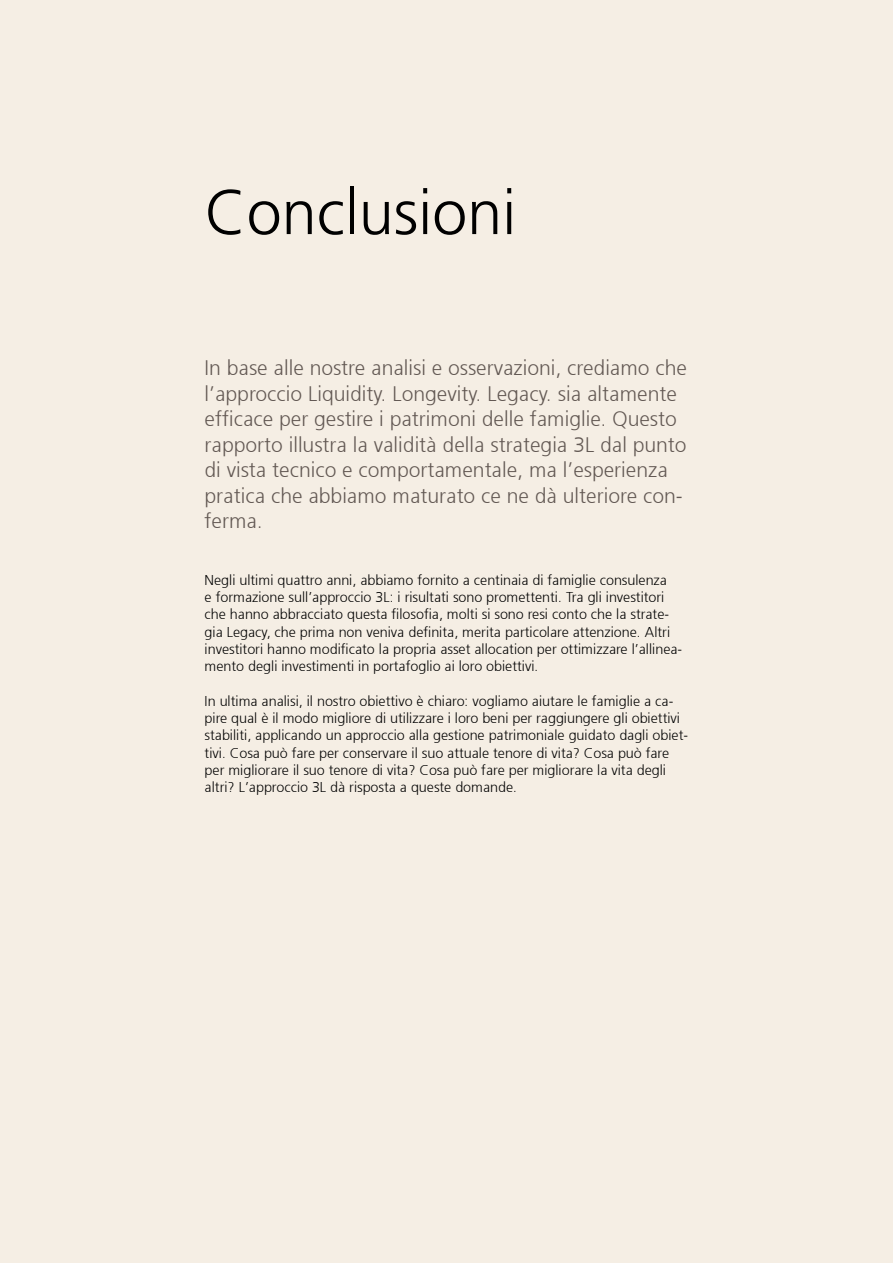
<style>
.page{position:relative;width:893px;height:1263px;background:#f5eee4}
.page>*{position:absolute;margin:0;border:0;box-sizing:border-box;transform-origin:0 0}
.t1{font:300 63px "Frutiger 45";color:#000}
.t2{font:300 21px/25.5px "Frutiger 45";color:#625853}
.t3{font:300 14.25px/17.2px "Frutiger 45";color:#000}
</style>
<div class="page">
<h1 class="t1" style="left:205px;top:176px;width:313px">Conclusioni</h1>
<p class="t2" style="left:205px;top:355px;width:484px">In base alle nostre analisi e osservazioni, crediamo che l’approccio Liquidity. Longevity. Legacy. sia altamente</p>
<p class="t2" style="left:205px;top:406px;width:474px">efficace per gestire i patrimoni delle famiglie. Questo</p>
<h3 class="t2" style="left:205px;top:432px;width:483px">rapporto illustra la validità della strategia 3L dal punto di vista tecnico e comportamentale, ma l’esperienza pratica che abbiamo maturato ce ne dà ulteriore con&shy;ferma.</h3>
<p class="t3" style="left:205px;top:571px;width:479px">Negli ultimi quattro anni, abbiamo fornito a centinaia di famiglie consulenza<br>e formazione sull’approccio 3L: i risultati sono promettenti. Tra gli investitori che hanno abbracciato questa filosofia, molti si sono resi conto che la strate&shy;gia Legacy, che prima non veniva definita, merita particolare attenzione. Altri investitori hanno modificato la propria asset allocation per ottimizzare l’allinea&shy;mento degli investimenti in portafoglio ai loro obiettivi.</p>
<p class="t3" style="left:205px;top:692px;width:485px">In ultima analisi, il nostro obiettivo è chiaro: vogliamo aiutare le famiglie a ca&shy;pire qual è il modo migliore di utilizzare i loro beni per raggiungere gli obiettivi stabiliti, applicando un approccio alla gestione patrimoniale guidato dagli obiet&shy;tivi. Cosa può fare per conservare il suo attuale tenore di vita? Cosa può fare per migliorare il suo tenore di vita? Cosa può fare per migliorare la vita degli altri? L’approccio 3L dà risposta a queste domande.</p>
</div>
